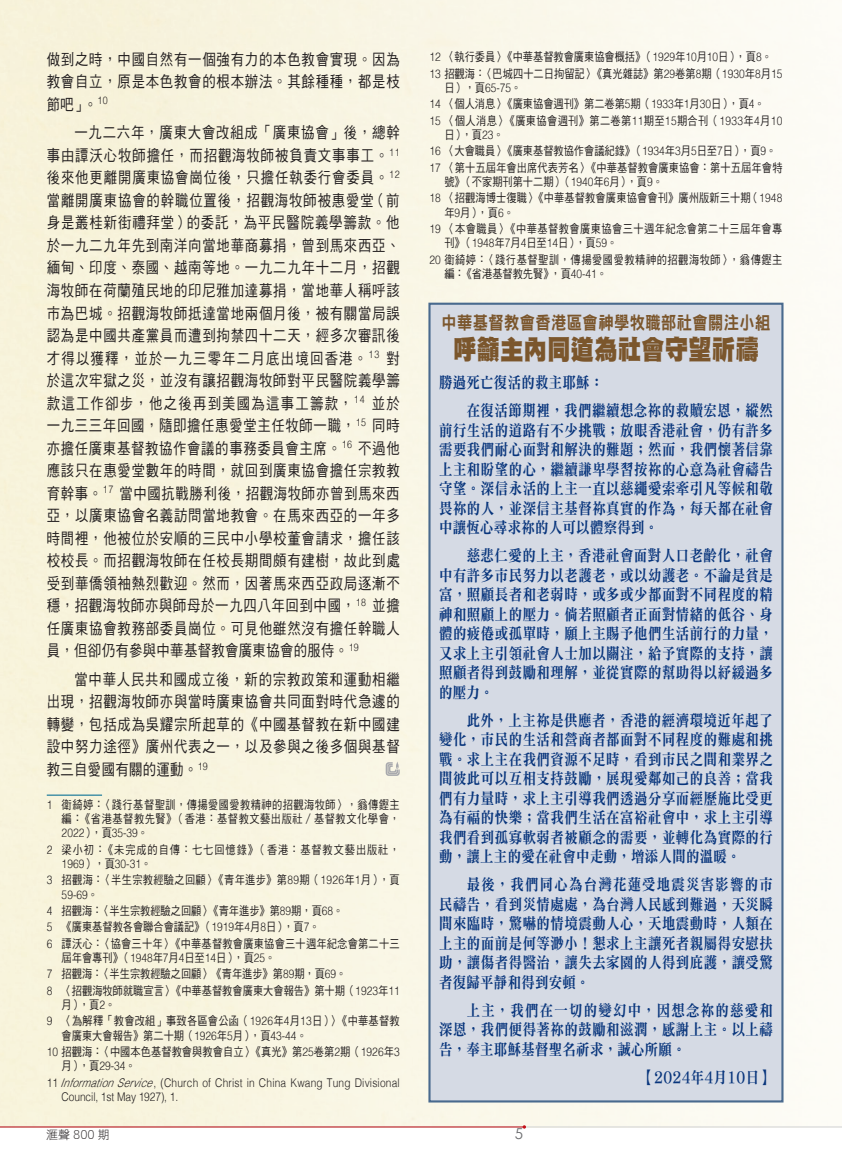
<style>
.page{position:relative;width:842px;height:1161px;background:#fff}
.page>*{position:absolute;margin:0;border:0;box-sizing:border-box;transform-origin:0 0}
.caption_space{font:27px "DF Hei HK W12";letter-spacing:.025em;color:#7b562c;scale:.85 1}
.caption_space-2{font:18px "DF Hei HK W9";letter-spacing:.025em;color:#7b562c;scale:.85 1}
.body_txt_10_15{font:15.75px/22.5px "DF Hei HK W5";letter-spacing:.055em;color:#231f20;text-align:justify;scale:.85 1}
.caption_space-3{font:15.75px/19.5px "DF Ming HK W9";letter-spacing:.04em;color:#08357c;text-align:justify;scale:.85 1}
.t1{font:15px "Century Gothic";color:#6c6d70}
.footnote{font:12px/14.2px "DF Hei HK W5";letter-spacing:.015em;color:#231f20;scale:.85 1}
.footnote-2{font:12px/14.2px "DF Hei HK W5";letter-spacing:.035em;color:#231f20;scale:.85 1}
.footnote-3{font:300 12px/14.2px "Helvetica";letter-spacing:.015em;color:#231f20;scale:.85 1}
.footnote_1{font:12px/14.2px "DF Hei HK W5";letter-spacing:.05em;color:#231f20;text-align:justify;scale:.85 1}
.footnote-4{font:12px/14.2px "DF Hei HK W5";letter-spacing:.045em;color:#231f20;scale:.85 1}
.footnote-5{font:12px/14.2px "DF Hei HK W5";letter-spacing:.055em;color:#231f20;scale:.85 1}
.footnote-6{font:12px/14.2px "DF Hei HK W5";letter-spacing:.09em;color:#231f20;scale:.85 1}
.t2{font:12px "DF Hei HK W3";color:#231f20}
.s1{font-family:"Helvetica";font-weight:300}
.s2{font-style:italic}
</style>
<div class="page">
<div style="left:429px;top:304px;width:353px;height:797px;background:#d5dae4"></div>
<div style="left:428px;top:303px;width:355px;height:799px;border:2px solid #496a8e"></div>
<hr style="left:0;top:1126px;width:842px;height:1px;background:#d1d2d4">
<hr style="left:0;top:1126px;width:524px;height:1px;background:#c4121a">
<hr style="left:47px;top:794px;width:55px;height:2px;background:#006b92">
<svg style="left:386px;top:762px;width:14px;height:14px"></svg>
<p class="body_txt_10_15" style="left:47px;top:47px;width:417px">做到之時，中國自然有一個強有力的本色教會實現。因為教會自立，原是本色教會的根本辦法。其餘種種，都是枝節吧」。<sup>10</sup></p>
<p class="body_txt_10_15" style="left:47px;top:121px;width:417px;text-indent:28px">一九二六年，廣東大會改組成「廣東協會」後，總幹事由譚沃心牧師擔任，而招觀海牧師被負責文事事工。<sup>11</sup>後來他更離開廣東協會崗位後，只擔任執委行會委員。<sup>12</sup>當離開廣東協會的幹職位置後，招觀海牧師被惠愛堂（前身是叢桂新街禮拜堂）的委託，為平民醫院義學籌款。他於一九二九年先到南洋向當地華商募捐，曾到馬來西亞、緬甸、印度、泰國、越南等地。一九二九年十二月，招觀海牧師在荷蘭殖民地的印尼雅加達募捐，當地華人稱呼該市為巴城。招觀海牧師抵達當地兩個月後，被有關當局誤認為是中國共產黨員而遭到拘禁四十二天，經多次審訊後才得以獲釋，並於一九三零年二月底出境回香港。<sup>13</sup> 對於這次牢獄之災，並沒有讓招觀海牧師對平民醫院義學籌款這工作卻步，他之後再到美國為這事工籌款，<sup>14</sup> 並於一九三三年回國，隨即擔任惠愛堂主任牧師一職，<sup>15</sup> 同時亦擔任廣東基督教協作會議的事務委員會主席。<sup>16</sup> 不過他應該只在惠愛堂數年的時間，就回到廣東協會擔任宗教教育幹事。<sup>17</sup> 當中國抗戰勝利後，招觀海牧師亦曾到馬來西亞，以廣東協會名義訪問當地教會。在馬來西亞的一年多時間裡，他被位於安順的三民中小學校董會請求，擔任該校校長。而招觀海牧師在任校長期間頗有建樹，故此到處受到華僑領袖熱烈歡迎。然而，因著馬來西亞政局逐漸不穩，招觀海牧師亦與師母於一九四八年回到中國，<sup>18</sup> 並擔任廣東協會教務部委員崗位。可見他雖然沒有擔任幹職人員，但卻仍有參與中華基督教會廣東協會的服侍。<sup>19</sup></p>
<p class="body_txt_10_15" style="left:47px;top:668px;width:417px;text-indent:28px">當中華人民共和國成立後，新的宗教政策和運動相繼出現，招觀海牧師亦與當時廣東協會共同面對時代急遽的轉變，包括成為吳耀宗所起草的《中國基督教在新中國建設中努力途徑》廣州代表之一，以及參與之後多個與基督教三自愛國有關的運動。<sup>19</sup></p>
<p class="footnote_1" style="left:62px;top:797px;width:399px;text-indent:-15px"><span class="s1">1</span> 衛綺婷：〈踐行基督聖訓，傳揚愛國愛教精神的招觀海牧師〉，翁傳鏗主編：《省港基督教先賢》（香港：基督教文藝出版社／基督教文化學會，<span class="s1">2022</span>），頁<span class="s1">35-39</span>。</p>
<p class="footnote-6" style="left:62px;top:842px;width:399px;text-indent:-15px"><span class="s1">2</span> 梁小初：《未完成的自傳：七七回憶錄》（香港：基督教文藝出版社，<br><span class="s1">1969</span>），頁<span class="s1">30-31</span>。</p>
<p class="footnote-2" style="left:62px;top:873px;width:399px;text-indent:-15px"><span class="s1">3</span> 招觀海：〈半生宗教經驗之回顧〉《青年進步》第<span class="s1">89</span>期（<span class="s1">1926</span>年<span class="s1">1</span>月），頁<br><span class="s1">59-69</span>。</p>
<p class="footnote" style="left:47px;top:903px;width:350px"><span class="s1">4</span> 招觀海：〈半生宗教經驗之回顧〉《青年進步》第<span class="s1">89</span>期，頁<span class="s1">68</span>。</p>
<p class="footnote" style="left:47px;top:920px;width:323px"><span class="s1">5</span> 《廣東基督教各會聯合會議記》（<span class="s1">1919</span>年<span class="s1">4</span>月<span class="s1">8</span>日），頁<span class="s1">7</span>。</p>
<p class="footnote" style="left:62px;top:936px;width:399px;text-indent:-15px"><span class="s1">6</span> 譚沃心：〈協會三十年〉《中華基督教會廣東協會三十週年紀念會第二十三屆年會專刊》（<span class="s1">1948</span>年<span class="s1">7</span>月<span class="s1">4</span>日至<span class="s1">14</span>日），頁<span class="s1">25</span>。</p>
<p class="footnote" style="left:47px;top:967px;width:354px"><span class="s1">7</span> 招觀海：〈半生宗教經驗之回顧〉《青年進步》第<span class="s1">89</span>期，頁<span class="s1">69</span>。</p>
<p class="footnote" style="left:62px;top:983px;width:399px;text-indent:-15px"><span class="s1">8</span> 〈招觀海牧師就職宣言〉《中華基督教會廣東大會報告》第十期（<span class="s1">1923</span>年<span class="s1">11</span>月），頁<span class="s1">2</span>。</p>
<p class="footnote" style="left:62px;top:1014px;width:399px;text-indent:-15px"><span class="s1">9</span> 〈為解釋「教會改組」事致各區會公函（<span class="s1">1926</span>年<span class="s1">4</span>月<span class="s1">13</span>日）〉《中華基督教會廣東大會報告》第二十期（<span class="s1">1926</span>年<span class="s1">5</span>月），頁<span class="s1">43-44</span>。</p>
<p class="footnote" style="left:62px;top:1044px;width:399px;text-indent:-15px"><span class="s1">10</span> 招觀海：〈中國本色基督教會與教會自立〉《真光》第<span class="s1">25</span>卷第<span class="s1">2</span>期（<span class="s1">1926</span>年<span class="s1">3</span>月），頁<span class="s1">29-34</span>。</p>
<p class="footnote-3" style="left:62px;top:1074px;width:399px;text-indent:-15px">11 <span class="s2">InformationService</span>, (Church of Christ in China Kwang Tung Divisional<br>Council, 1st May 1927), 1.</p>
<p class="footnote" style="left:429px;top:50px;width:404px"><span class="s1">12</span> 〈執行委員〉《中華基督教會廣東協會概括》（<span class="s1">1929</span>年<span class="s1">10</span>月<span class="s1">10</span>日），頁<span class="s1">8</span>。</p>
<p class="footnote" style="left:444px;top:66px;width:399px;text-indent:-15px"><span class="s1">13</span> 招觀海：〈巴城四十二日拘留記〉《真光雜誌》第<span class="s1">29</span>卷第<span class="s1">8</span>期（<span class="s1">1930</span>年<span class="s1">8</span>月<span class="s1">15</span>日），頁<span class="s1">65-75</span>。</p>
<p class="footnote" style="left:429px;top:97px;width:396px"><span class="s1">14</span> 〈個人消息〉《廣東協會週刊》第二卷第<span class="s1">5</span>期（<span class="s1">1933</span>年<span class="s1">1</span>月<span class="s1">30</span>日），頁<span class="s1">4</span>。</p>
<p class="footnote-2" style="left:444px;top:113px;width:399px;text-indent:-15px"><span class="s1">15</span> 〈個人消息〉《廣東協會週刊》第二卷第<span class="s1">11</span>期至<span class="s1">15</span>期合刊（<span class="s1">1933</span>年<span class="s1">4</span>月<span class="s1">10</span>日），頁<span class="s1">23</span>。</p>
<p class="footnote" style="left:429px;top:144px;width:410px"><span class="s1">16</span> 〈大會職員〉《廣東基督教協作會議紀錄》（<span class="s1">1934</span>年<span class="s1">3</span>月<span class="s1">5</span>日至<span class="s1">7</span>日），頁<span class="s1">9</span>。</p>
<p class="footnote" style="left:444px;top:160px;width:399px;text-indent:-15px"><span class="s1">17</span> 〈第十五屆年會出席代表芳名〉《中華基督教會廣東協會：第十五屆年會特號》（不家期刊第十二期）（<span class="s1">1940</span>年<span class="s1">6</span>月），頁<span class="s1">9</span>。</p>
<p class="footnote" style="left:444px;top:191px;width:399px;text-indent:-15px"><span class="s1">18</span> 〈招觀海博士復職〉《中華基督教會廣東協會會刊》廣州版新三十期（<span class="s1">1948</span>年<span class="s1">9</span>月），頁<span class="s1">6</span>。</p>
<p class="footnote-4" style="left:444px;top:221px;width:399px;text-indent:-15px"><span class="s1">19</span> 〈本會職員〉《中華基督教會廣東協會三十週年紀念會第二十三屆年會專刊》（<span class="s1">1948</span>年<span class="s1">7</span>月<span class="s1">4</span>日至<span class="s1">14</span>日），頁<span class="s1">59</span>。</p>
<p class="footnote-5" style="left:444px;top:252px;width:399px;text-indent:-15px"><span class="s1">20</span> 衛綺婷：〈踐行基督聖訓，傳揚愛國愛教精神的招觀海牧師〉，翁傳鏗主編：《省港基督教先賢》，頁<span class="s1">40-41</span>。</p>
<p class="caption_space-2" style="left:441px;top:313px;width:388px">中華基督教會香港區會神學牧職部社會關注小組</p>
<p class="caption_space" style="left:453px;top:334px;width:361px">呼籲主內同道為社會守望祈禱</p>
<p class="caption_space-3" style="left:439px;top:372px;width:195px">勝過死亡復活的救主耶穌：</p>
<p class="caption_space-3" style="left:439px;top:400px;width:394px;text-indent:28px">在復活節期裡，我們繼續想念祢的救贖宏恩，縱然前行生活的道路有不少挑戰；放眼香港社會，仍有許多需要我們耐心面對和解決的難題；然而，我們懷著信靠上主和盼望的心，繼續謙卑學習按祢的心意為社會禱告守望。深信永活的上主一直以慈繩愛索牽引凡等候和敬畏祢的人，並深信主基督祢真實的作為，每天都在社會中讓恆心尋求祢的人可以體察得到。</p>
<p class="caption_space-3" style="left:439px;top:545px;width:394px;text-indent:28px">慈悲仁愛的上主，香港社會面對人口老齡化，社會中有許多市民努力以老護老，或以幼護老。不論是貧是富，照顧長者和老弱時，或多或少都面對不同程度的精神和照顧上的壓力。倘若照顧者正面對情緒的低谷、身體的疲倦或孤單時，願上主賜予他們生活前行的力量，又求上主引領社會人士加以關注，給予實際的支持，讓照顧者得到鼓勵和理解，並從實際的幫助得以紓緩過多的壓力。</p>
<p class="caption_space-3" style="left:439px;top:710px;width:394px;text-indent:28px">此外，上主祢是供應者，香港的經濟環境近年起了變化，市民的生活和營商者都面對不同程度的難處和挑戰。求上主在我們資源不足時，看到市民之間和業界之間彼此可以互相支持鼓勵，展現愛鄰如己的良善；當我們有力量時，求上主引導我們透過分享而經歷施比受更為有福的快樂；當我們生活在富裕社會中，求上主引導我們看到孤寡軟弱者被顧念的需要，並轉化為實際的行動，讓上主的愛在社會中走動，增添人間的溫暖。</p>
<p class="caption_space-3" style="left:439px;top:874px;width:394px;text-indent:28px">最後，我們同心為台灣花蓮受地震災害影響的市民禱告，看到災情處處，為台灣人民感到難過，天災瞬間來臨時，驚嚇的情境震動人心，天地震動時，人類在上主的面前是何等渺小！懇求上主讓死者親屬得安慰扶助，讓傷者得醫治，讓失去家園的人得到庇護，讓受驚者復歸平靜和得到安頓。</p>
<p class="caption_space-3" style="left:439px;top:1000px;width:394px;text-indent:28px">上主，我們在一切的變幻中，因想念祢的慈愛和深恩，我們便得著祢的鼓勵和滋潤，感謝上主。以上禱告，奉主耶穌基督聖名祈求，誠心所願。</p>
<p class="caption_space-3" style="left:641px;top:1067px;width:157px">【2024年4月10日】</p>
<p class="t2" style="left:46px;top:1128px;width:65px">滙聲 800 期</p>
<p class="t1" style="left:515px;top:1123px;width:10px">5</p>
</div>
